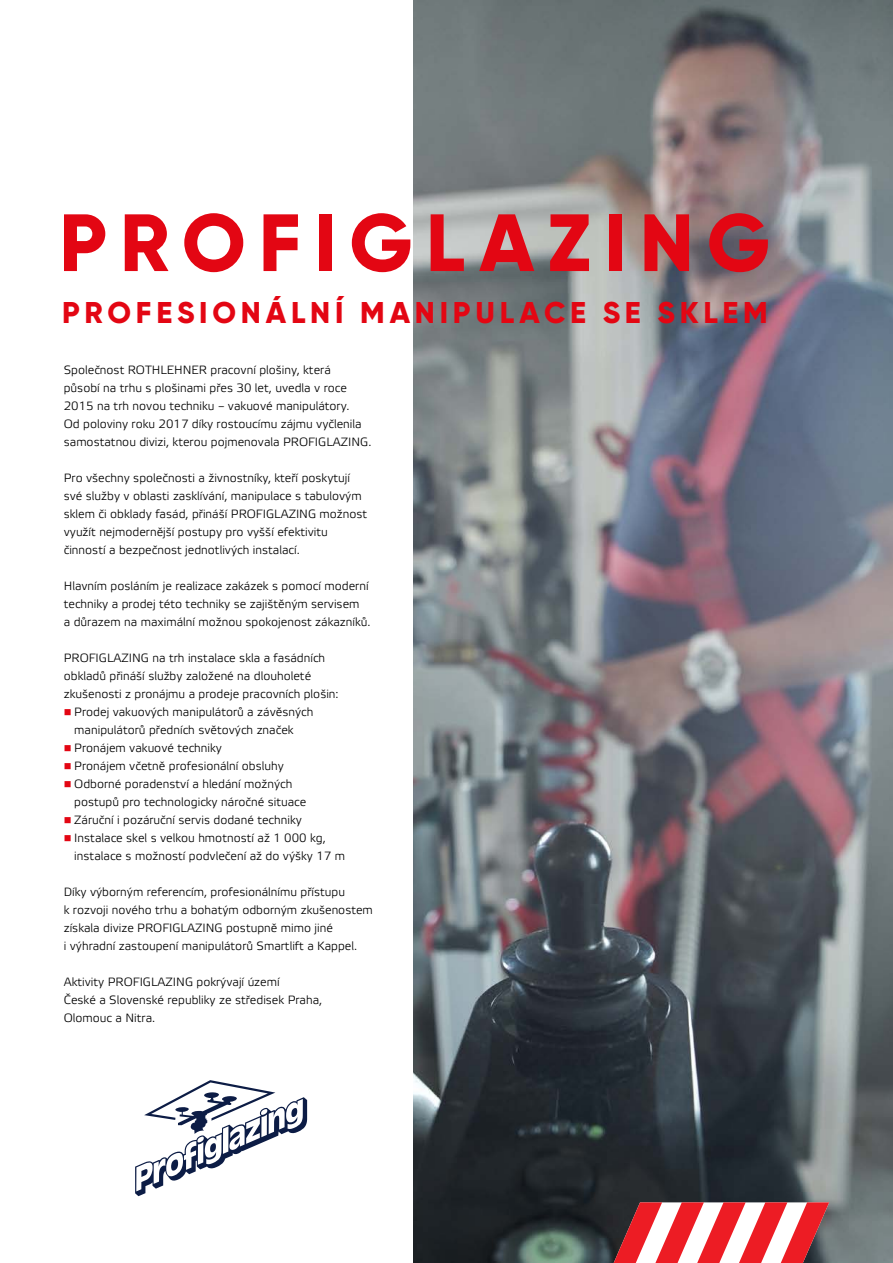
<style>
.page{position:relative;width:893px;height:1263px;background:#fff}
.page>*{position:absolute;margin:0;border:0;box-sizing:border-box;transform-origin:0 0}
.t1{font:800 81px "Gilroy";letter-spacing:.16em;color:#e30613}
.t2{font:800 30px "Gilroy";letter-spacing:.16em;color:#e30613}
.t3{font:12px/18px "Etelka Light Pro";color:#000}
.s1{color:#e30613}
</style>
<div class="page">
<img style="left:413px;top:0;width:480px;height:1263px">
<svg style="left:135px;top:1080px;width:172px;height:116px"></svg>
<svg style="left:614px;top:1202px;width:215px;height:61px"></svg>
<h1 class="t1" style="left:59px;top:192px;width:713px">PROFIGLAZING</h1>
<h2 class="t2" style="left:62px;top:294px;width:707px">PROFESIONÁLNÍ MANIPULACE SE SKLEM</h2>
<p class="t3" style="left:64px;top:362px;width:309px">Společnost ROTHLEHNER pracovní plošiny, která<br>působí na trhu s plošinami přes 30 let, uvedla v roce 2015 na trh novou techniku – vakuové manipulátory.<br>Od poloviny roku 2017 díky rostoucímu zájmu vyčlenila samostatnou divizi, kterou pojmenovala PROFIGLAZING.</p>
<p class="t3" style="left:64px;top:470px;width:305px">Pro všechny společnosti a živnostníky, kteří poskytují své služby v oblasti zasklívání, manipulace s tabulovým sklem či obklady fasád, přináší PROFIGLAZING možnost využít nejmodernější postupy pro vyšší efektivitu činností a bezpečnost jednotlivých instalací.</p>
<p class="t3" style="left:64px;top:578px;width:308px">Hlavním posláním je realizace zakázek s pomocí moderní techniky a prodej této techniky se zajištěným servisem<br>a důrazem na maximální možnou spokojenost zákazníků.</p>
<p class="t3" style="left:64px;top:650px;width:276px">PROFIGLAZING na trh instalace skla a fasádních obkladů přináší služby založené na dlouholeté zkušenosti z pronájmu a prodeje pracovních plošin:</p>
<p class="t3" style="left:74px;top:704px;width:241px;text-indent:-11px"><span class="s1">■</span> Prodej vakuových manipulátorů a závěsných manipulátorů předních světových značek</p>
<p class="t3" style="left:64px;top:740px;width:160px"><span class="s1">■</span> Pronájem vakuové techniky</p>
<p class="t3" style="left:64px;top:758px;width:222px"><span class="s1">■</span> Pronájem včetně profesionální obsluhy</p>
<p class="t3" style="left:74px;top:776px;width:234px;text-indent:-11px"><span class="s1">■</span> Odborné poradenství a hledání možných postupů pro technologicky náročné situace</p>
<p class="t3" style="left:64px;top:812px;width:240px"><span class="s1">■</span> Záruční i pozáruční servis dodané techniky</p>
<p class="t3" style="left:74px;top:830px;width:272px;text-indent:-11px"><span class="s1">■</span> Instalace skel s velkou hmotností až 1 000 kg, instalace s možností podvlečení až do výšky 17 m</p>
<p class="t3" style="left:64px;top:884px;width:311px">Díky výborným referencím, profesionálnímu přístupu<br>k rozvoji nového trhu a bohatým odborným zkušenostem získala divize PROFIGLAZING postupně mimo jiné<br>i výhradní zastoupení manipulátorů Smartlift a Kappel.</p>
<p class="t3" style="left:64px;top:974px;width:260px">Aktivity PROFIGLAZING pokrývají území<br>České a Slovenské republiky ze středisek Praha,<br>Olomouc a Nitra.</p>
</div>
